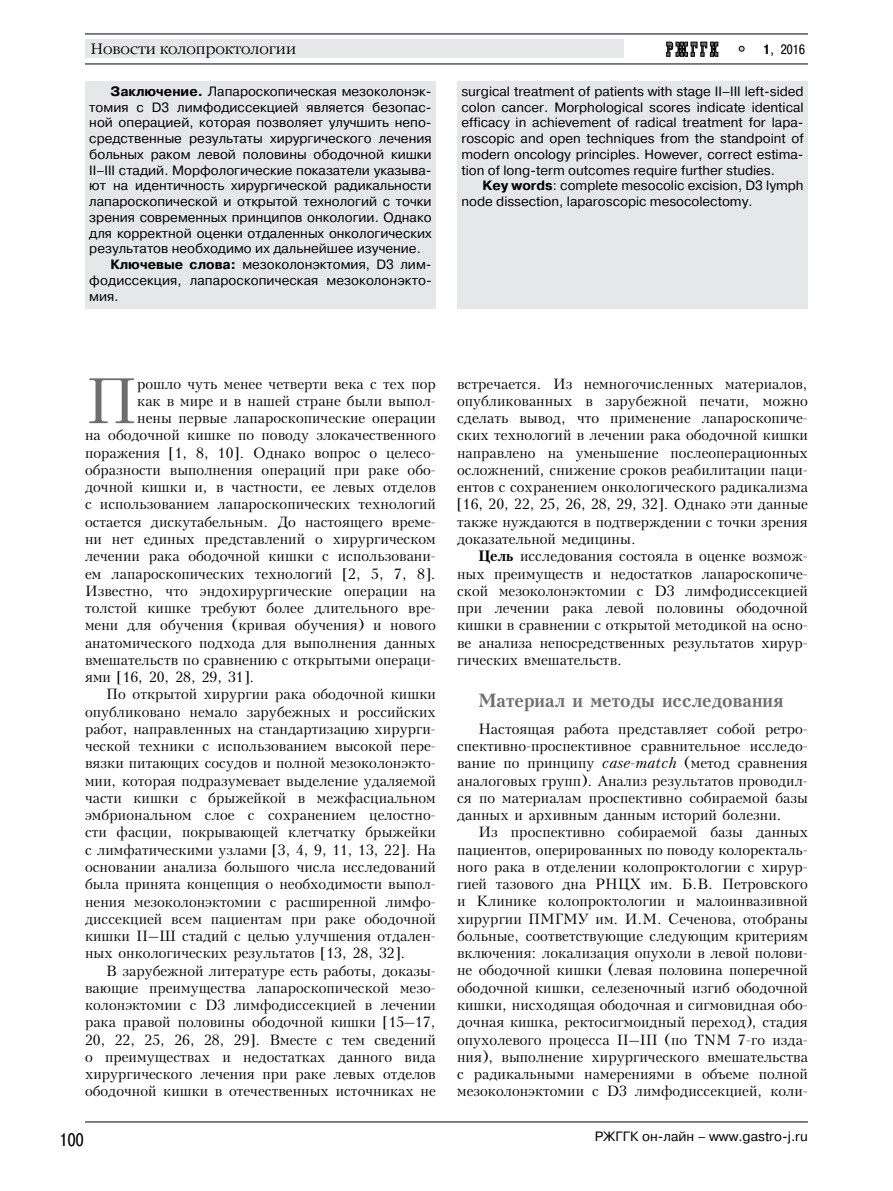
<style>
.page{position:relative;width:893px;height:1191px;background:#fff}
.page>*{position:absolute;margin:0;border:0;box-sizing:border-box;transform-origin:0 0}
.t1{font:61.95px "Kudrashov";color:#6d6e71}
.t2{font:700 18px "Kudrashov";color:#6d6e71}
.t3{font:18px "Pragmatica Cond C";color:#000}
.t4{font:300 15px "Garamond C";color:#000}
.t5{font:14.25px/17.2px "Kudrashov";color:#000;text-align:justify}
.t6{font:13.5px/15.8px "Pragmatica C";color:#000;text-align:justify}
.t7{font:13.5px "Pragmatica Cond C";color:#000}
.s1{font-weight:700}
.s2{font-style:italic}
</style>
<div class="page">
<div style="left:85px;top:40px;width:538px;height:18px;background:#e6e7e8"></div>
<hr style="left:85px;top:64px;width:723px;height:1px;background:#000">
<hr style="left:85px;top:34px;width:723px;height:1px;background:#000">
<hr style="left:85px;top:1121px;width:723px;height:1px;background:#000">
<svg style="left:739px;top:46px;width:5px;height:5px"></svg>
<svg style="left:666px;top:42px;width:52px;height:15px"></svg>
<div style="left:85px;top:81px;width:351px;height:227px;background:#e6e7e8"></div>
<div style="left:457px;top:81px;width:351px;height:227px;background:#e6e7e8"></div>
<p class="t4" style="left:91px;top:41px;width:207px">Новости колопроктологии</p>
<p class="t6" style="left:111px;top:83px;width:323px"><span class="s1">Заключение.</span> Лапароскопическая мезоколонэк-</p>
<p class="t6" style="left:89px;top:99px;width:344px">томия с D3 лимфодиссекцией является безопас-</p>
<p class="t6" style="left:89px;top:115px;width:344px">ной операцией, которая позволяет улучшить непо-</p>
<p class="t6" style="left:89px;top:131px;width:344px">средственные результаты хирургического лечения</p>
<p class="t6" style="left:89px;top:146px;width:344px">больных раком левой половины ободочной кишки</p>
<p class="t6" style="left:89px;top:162px;width:344px">II–III стадий. Морфологические показатели указыва-</p>
<p class="t6" style="left:89px;top:178px;width:344px">ют на идентичность хирургической радикальности</p>
<p class="t6" style="left:89px;top:194px;width:344px">лапароскопической и открытой технологий с точки</p>
<p class="t6" style="left:89px;top:209px;width:344px">зрения современных принципов онкологии. Однако</p>
<p class="t6" style="left:89px;top:225px;width:344px">для корректной оценки отдаленных онкологических</p>
<p class="t6" style="left:89px;top:241px;width:333px">результатов необходимо их дальнейшее изучение.</p>
<p class="t6" style="left:111px;top:257px;width:323px"><span class="s1">Ключевые слова:</span> мезоколонэктомия, D3 лим-</p>
<p class="t6" style="left:89px;top:272px;width:344px">фодиссекция, лапароскопическая мезоколонэкто-</p>
<p class="t6" style="left:89px;top:288px;width:31px">мия.</p>
<p class="t7" style="left:763px;top:42px;width:44px"><span class="s1">1</span>, 2016</p>
<p class="t6" style="left:461px;top:83px;width:344px">surgical treatment of patients with stage II–III left-sided colon cancer. Morphological scores indicate identical efficacy in achievement of radical treatment for lapa&shy;roscopic and open techniques from the standpoint of modern oncology principles. However, correct estima&shy;tion of long-term outcomes require further studies.</p>
<p class="t6" style="left:461px;top:178px;width:344px;text-indent:21px"><span class="s1">Key words</span>: complete mesocolic excision, D3 lymph node dissection, laparoscopic mesocolectomy.</p>
<h1 class="t1" style="left:85px;top:365px;width:54px">П</h1>
<p class="t5" style="left:137px;top:375px;width:300px">рошло чуть менее четверти века с тех пор</p>
<p class="t5" style="left:137px;top:392px;width:300px">как в мире и в нашей стране были выпол-</p>
<p class="t5" style="left:137px;top:410px;width:300px">нены первые лапароскопические операции</p>
<p class="t5" style="left:85px;top:427px;width:352px">на ободочной кишке по поводу злокачественного</p>
<p class="t5" style="left:85px;top:444px;width:352px">поражения [1, 8, 10]. Однако вопрос о целесо-</p>
<p class="t5" style="left:85px;top:461px;width:352px">образности выполнения операций при раке обо-</p>
<p class="t5" style="left:85px;top:479px;width:352px">дочной кишки и, в частности, ее левых отделов</p>
<p class="t5" style="left:85px;top:496px;width:352px">с использованием лапароскопических технологий</p>
<p class="t5" style="left:85px;top:513px;width:352px">остается дискутабельным. До настоящего време-</p>
<p class="t5" style="left:85px;top:530px;width:352px">ни нет единых представлений о хирургическом</p>
<p class="t5" style="left:85px;top:548px;width:352px">лечении рака ободочной кишки с использовани-</p>
<p class="t5" style="left:85px;top:565px;width:352px">ем лапароскопических технологий [2, 5, 7, 8].</p>
<p class="t5" style="left:85px;top:582px;width:352px">Известно, что эндохирургические операции на</p>
<p class="t5" style="left:85px;top:599px;width:352px">толстой кишке требуют более длительного вре-</p>
<p class="t5" style="left:85px;top:617px;width:352px">мени для обучения (кривая обучения) и нового</p>
<p class="t5" style="left:85px;top:634px;width:352px">анатомического подхода для выполнения данных</p>
<p class="t5" style="left:85px;top:651px;width:352px">вмешательств по сравнению с открытыми операци-</p>
<p class="t5" style="left:85px;top:668px;width:171px">ями [16, 20, 28, 29, 31].</p>
<p class="t5" style="left:106px;top:686px;width:331px">По открытой хирургии рака ободочной кишки</p>
<p class="t5" style="left:85px;top:703px;width:352px">опубликовано немало зарубежных и российских</p>
<p class="t5" style="left:85px;top:720px;width:352px">работ, направленных на стандартизацию хирурги-</p>
<p class="t5" style="left:85px;top:737px;width:352px">ческой техники с использованием высокой пере-</p>
<p class="t5" style="left:85px;top:755px;width:352px">вязки питающих сосудов и полной мезоколонэкто-</p>
<p class="t5" style="left:85px;top:772px;width:352px">мии, которая подразумевает выделение удаляемой</p>
<p class="t5" style="left:85px;top:789px;width:352px">части кишки с брыжейкой в межфасциальном</p>
<p class="t5" style="left:85px;top:807px;width:352px">эмбриональном слое с сохранением целостно-</p>
<p class="t5" style="left:85px;top:824px;width:352px">сти фасции, покрывающей клетчатку брыжейки</p>
<p class="t5" style="left:85px;top:841px;width:352px">с лимфатическими узлами [3, 4, 9, 11, 13, 22]. На</p>
<p class="t5" style="left:85px;top:858px;width:352px">основании анализа большого числа исследований</p>
<p class="t5" style="left:85px;top:876px;width:352px">была принята концепция о необходимости выпол-</p>
<p class="t5" style="left:85px;top:893px;width:352px">нения мезоколонэктомии с расширенной лимфо-</p>
<p class="t5" style="left:85px;top:910px;width:352px">диссекцией всем пациентам при раке ободочной</p>
<p class="t5" style="left:85px;top:927px;width:352px">кишки II–Ш стадий с целью улучшения отдален-</p>
<p class="t5" style="left:85px;top:945px;width:322px">ных онкологических результатов [13, 28, 32].</p>
<p class="t5" style="left:106px;top:962px;width:331px">В зарубежной литературе есть работы, доказы-</p>
<p class="t5" style="left:85px;top:979px;width:352px">вающие преимущества лапароскопической мезо-</p>
<p class="t5" style="left:85px;top:996px;width:352px">колонэктомии с D3 лимфодиссекцией в лечении</p>
<p class="t5" style="left:85px;top:1014px;width:352px">рака правой половины ободочной кишки [15–17,</p>
<p class="t5" style="left:85px;top:1031px;width:352px">20, 22, 25, 26, 28, 29]. Вместе с тем сведений</p>
<p class="t5" style="left:85px;top:1048px;width:352px">о преимуществах и недостатках данного вида</p>
<p class="t5" style="left:85px;top:1065px;width:352px">хирургического лечения при раке левых отделов</p>
<p class="t5" style="left:85px;top:1083px;width:352px">ободочной кишки в отечественных источниках не</p>
<p class="t3" style="left:59px;top:1130px;width:26px">100</p>
<p class="t5" style="left:457px;top:375px;width:352px">встречается. Из немногочисленных материалов, опубликованных в зарубежной печати, можно сделать вывод, что применение лапароскопиче&shy;ских технологий в лечении рака ободочной кишки направлено на уменьшение послеоперационных осложнений, снижение сроков реабилитации паци&shy;ентов с сохранением онкологического радикализма [16, 20, 22, 25, 26, 28, 29, 32]. Однако эти данные также нуждаются в подтверждении с точки зрения доказательной медицины.</p>
<p class="t5" style="left:457px;top:548px;width:352px;text-indent:21px"><span class="s1">Цель</span> исследования состояла в оценке возмож&shy;ных преимуществ и недостатков лапароскопиче&shy;ской мезоколонэктомии с D3 лимфодиссекцией при лечении рака левой половины ободочной кишки в сравнении с открытой методикой на осно&shy;ве анализа непосредственных результатов хирур&shy;гических вмешательств.</p>
<p class="t2" style="left:478px;top:689px;width:306px">Материал и методы исследования</p>
<p class="t5" style="left:457px;top:720px;width:352px;text-indent:21px">Настоящая работа представляет собой ретро&shy;спективно-проспективное сравнительное исследо&shy;вание по принципу <span class="s2">case-match</span> (метод сравнения аналоговых групп). Анализ результатов проводил&shy;ся по материалам проспективно собираемой базы данных и архивным данным историй болезни.</p>
<p class="t5" style="left:457px;top:824px;width:352px;text-indent:21px">Из проспективно собираемой базы данных пациентов, оперированных по поводу колоректаль&shy;ного рака в отделении колопроктологии с хирур&shy;гией тазового дна РНЦХ им. Б.В. Петровского и Клинике колопроктологии и малоинвазивной хирургии ПМГМУ им. И.М. Сеченова, отобраны больные, соответствующие следующим критериям включения: локализация опухоли в левой полови&shy;не ободочной кишки (левая половина поперечной ободочной кишки, селезеночный изгиб ободочной кишки, нисходящая ободочная и сигмовидная обо&shy;дочная кишка, ректосигмоидный переход), стадия опухолевого процесса II–III (по TNM 7-го изда&shy;ния), выполнение хирургического вмешательства с радикальными намерениями в объеме полной мезоколонэктомии с D3 лимфодиссекцией, коли-</p>
<p class="t6" style="left:595px;top:1129px;width:215px">РЖГГК он-лайн – www.gastro-j.ru</p>
</div>
